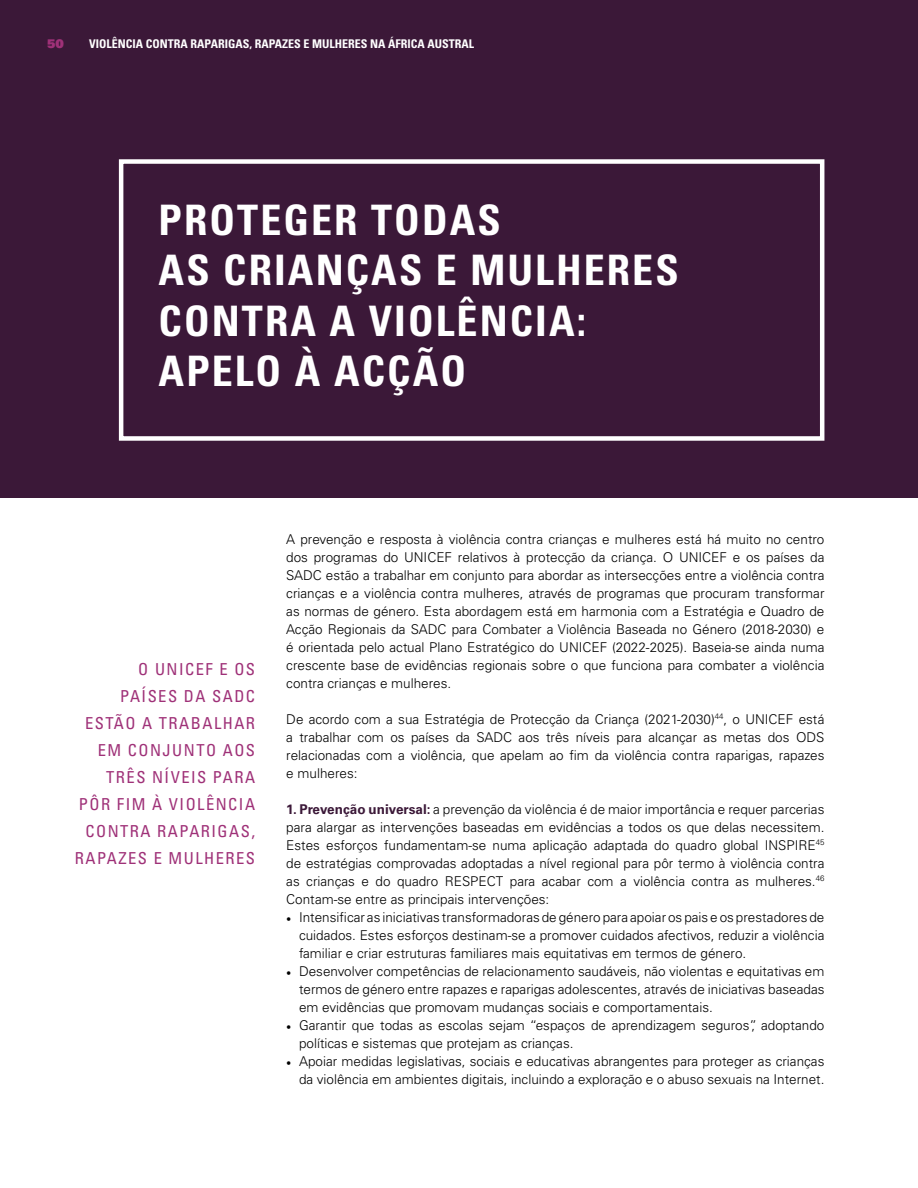
<style>
.page{position:relative;width:918px;height:1188px;background:#fff}
.page>*{position:absolute;margin:0;border:0;box-sizing:border-box;transform-origin:0 0}
.t1{font:700 condensed 42px/50.4px "Univers LT Std";letter-spacing:.05em;color:#fff}
.Paragraph_Text_E{font:condensed 16.5px/27px "Univers LT Std";letter-spacing:.09em;color:#9f3178;text-align:right}
.t2{font:300 13.5px/18px "Univers LT Std";color:#000;text-align:justify}
.t3{font:700 condensed 12px "Univers LT Std";color:#fff}
.t4{font:12px "Univers LT Std X Black";color:#9f3178}
.s1{font-weight:700;color:#3b1838}
.s2{font-family:"Minion Pro";font-weight:400}
</style>
<div class="page">
<div style="left:0;top:0;width:918px;height:497px;background:#3b1838"></div>
<div style="left:119px;top:159px;width:705px;height:282px;border:4px solid #fff"></div>
<p class="t4" style="left:47px;top:36px;width:18px">50</p>
<p class="t3" style="left:89px;top:37px;width:386px">VIOLÊNCIA CONTRA RAPARIGAS, RAPAZES E MULHERES NA ÁFRICA AUSTRAL</p>
<p class="t1" style="left:159px;top:195px;width:522px">PROTEGER TODAS<br>AS CRIANÇAS E MULHERES<br>CONTRA A VIOLÊNCIA:<br>APELO À ACÇÃO</p>
<p class="Paragraph_Text_E" style="left:75px;top:656px;width:182px">O UNICEF E OS<br>PAÍSES DA SADC<br>ESTÃO A TRABALHAR<br>EM CONJUNTO AOS<br>TRÊS NÍVEIS PARA<br>PÔR FIM À VIOLÊNCIA<br>CONTRA RAPARIGAS,<br>RAPAZES E MULHERES</p>
<p class="t2" style="left:286px;top:530px;width:540px">A prevenção e resposta à violência contra crianças e mulheres está há muito no centro dos programas do UNICEF relativos à protecção da criança. O UNICEF e os países da SADC estão a trabalhar em conjunto para abordar as intersecções entre a violência contra crianças e a violência contra mulheres, através de programas que procuram transformar as normas de género. Esta abordagem está em harmonia com a Estratégia e Quadro de Acção Regionais da SADC para Combater a Violência Baseada no Género (2018-2030) e é orientada pelo actual Plano Estratégico do UNICEF (2022-2025). Baseia-se ainda numa crescente base de evidências regionais sobre o que funciona para combater a violência contra crianças e mulheres.</p>
<p class="t2" style="left:286px;top:710px;width:540px">De acordo com a sua Estratégia de Protecção da Criança (2021-2030)<sup>44</sup>, o UNICEF está a trabalhar com os países da SADC aos três níveis para alcançar as metas dos ODS relacionadas com a violência, que apelam ao fim da violência contra raparigas, rapazes e mulheres:</p>
<p class="t2" style="left:286px;top:800px;width:540px"><span class="s1">1. Prevenção universal:</span> a prevenção da violência é de maior importância e requer parcerias para alargar as intervenções baseadas em evidências a todos os que delas necessitem.<br>Estes esforços fundamentam-se numa aplicação adaptada do quadro global INSPIRE<sup>45 </sup>de estratégias comprovadas adoptadas a nível regional para pôr termo à violência contra as crianças e do quadro RESPECT para acabar com a violência contra as mulheres.<sup>46<br></sup>Contam‑se entre as principais intervenções:</p>
<p class="t2" style="left:299px;top:908px;width:527px;text-indent:-13px"><span class="s2">•</span> Intensificar as iniciativas transformadoras de género para apoiar os pais e os prestadores de cuidados. Estes esforços destinam-se a promover cuidados afectivos, reduzir a violência familiar e criar estruturas familiares mais equitativas em termos de género.</p>
<p class="t2" style="left:299px;top:962px;width:527px;text-indent:-13px"><span class="s2">•</span> Desenvolver competências de relacionamento saudáveis, não violentas e equitativas em termos de género entre rapazes e raparigas adolescentes, através de iniciativas baseadas em evidências que promovam mudanças sociais e comportamentais.</p>
<p class="t2" style="left:299px;top:1016px;width:527px;text-indent:-13px"><span class="s2">•</span> Garantir que todas as escolas sejam “espaços de aprendizagem seguros”, adoptando políticas e sistemas que protejam as crianças.</p>
<p class="t2" style="left:286px;top:1052px;width:540px;text-align:right"><span class="s2">•</span> Apoiar medidas legislativas, sociais e educativas abrangentes para proteger as crianças da violência em ambientes digitais, incluindo a exploração e o abuso sexuais na Internet.</p>
</div>
